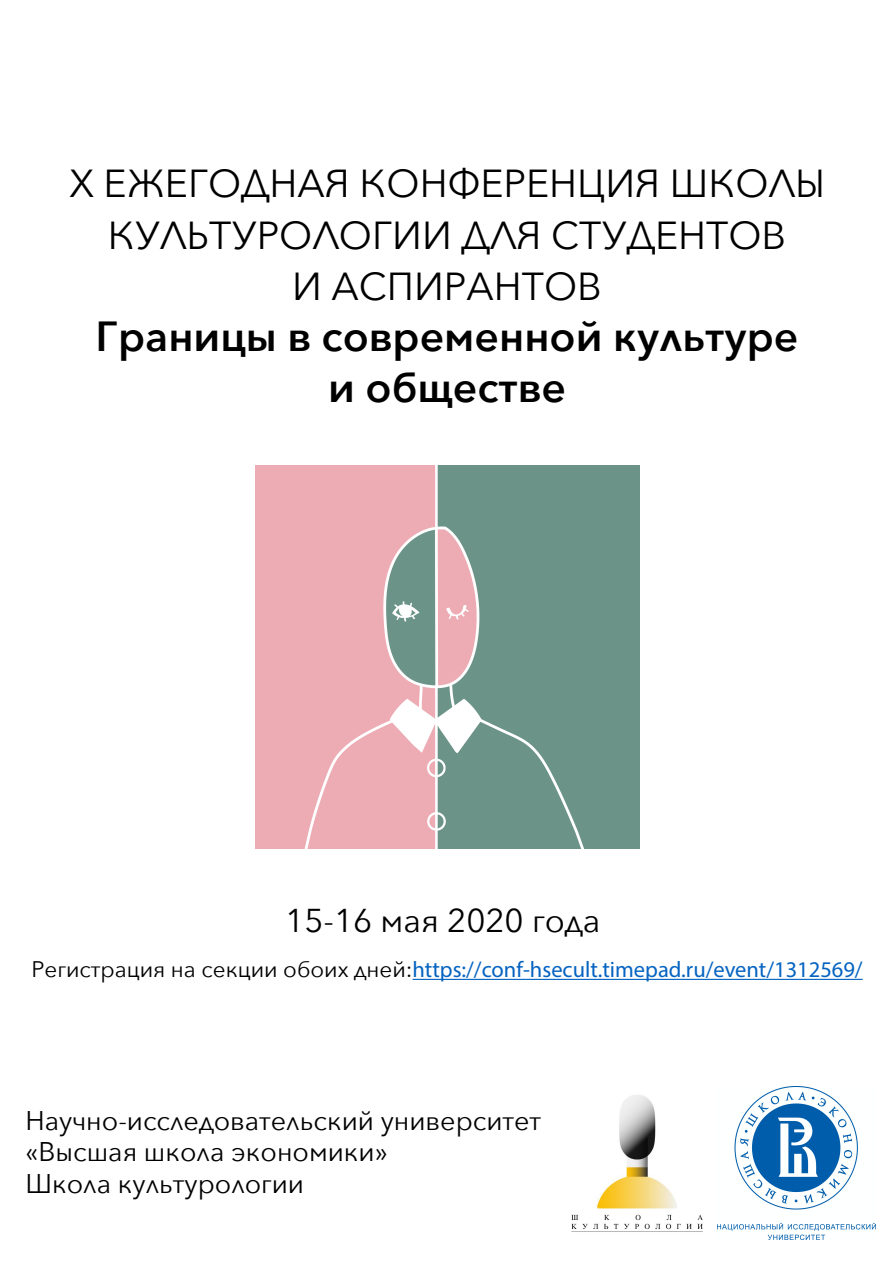
<style>
.page{position:relative;width:893px;height:1263px;background:#fff}
.page>*{position:absolute;margin:0;border:0;box-sizing:border-box;transform-origin:0 0}
.t1{font:600 42px/51px "Avenir Next";color:#000;text-align:center}
.t2{font:39px/51px "Avenir Next";color:#000;text-align:center}
.t3{font:33px "Avenir Next";color:#000}
.t4{font:27px/31.5px "Avenir Next";color:#000}
.t5{font:22.5px "Myriad Pro";color:#0563c1}
.s1{font-family:"Avenir Next";color:#000}
</style>
<div class="page">
<img style="left:255px;top:465px;width:384px;height:384px">
<img style="left:571px;top:1095px;width:132px;height:137px">
<img style="left:717px;top:1086px;width:158px;height:153px">
<hr style="left:413px;top:979px;width:450px;height:1px;background:#0563c1">
<h2 class="t2" style="left:69px;top:157px;width:757px">X ЕЖЕГОДНАЯ КОНФЕРЕНЦИЯ ШКОЛЫ<br>КУЛЬТУРОЛОГИИ ДЛЯ СТУДЕНТОВ<br>И АСПИРАНТОВ</h2>
<h1 class="t1" style="left:96px;top:309px;width:704px">Границы в современной культуре и обществе</h1>
<p class="t3" style="left:285px;top:893px;width:317px">15-16 мая 2020 года</p>
<p class="t5" style="left:32px;top:956px;width:833px"><span class="s1">Регистрация на секции обоих дней:</span>https://conf-hsecult.timepad.ru/event/1312569/</p>
<p class="t4" style="left:25px;top:1104px;width:517px">Научно-исследовательский университет «Высшая школа экономики»<br>Школа культурологии</p>
</div>
